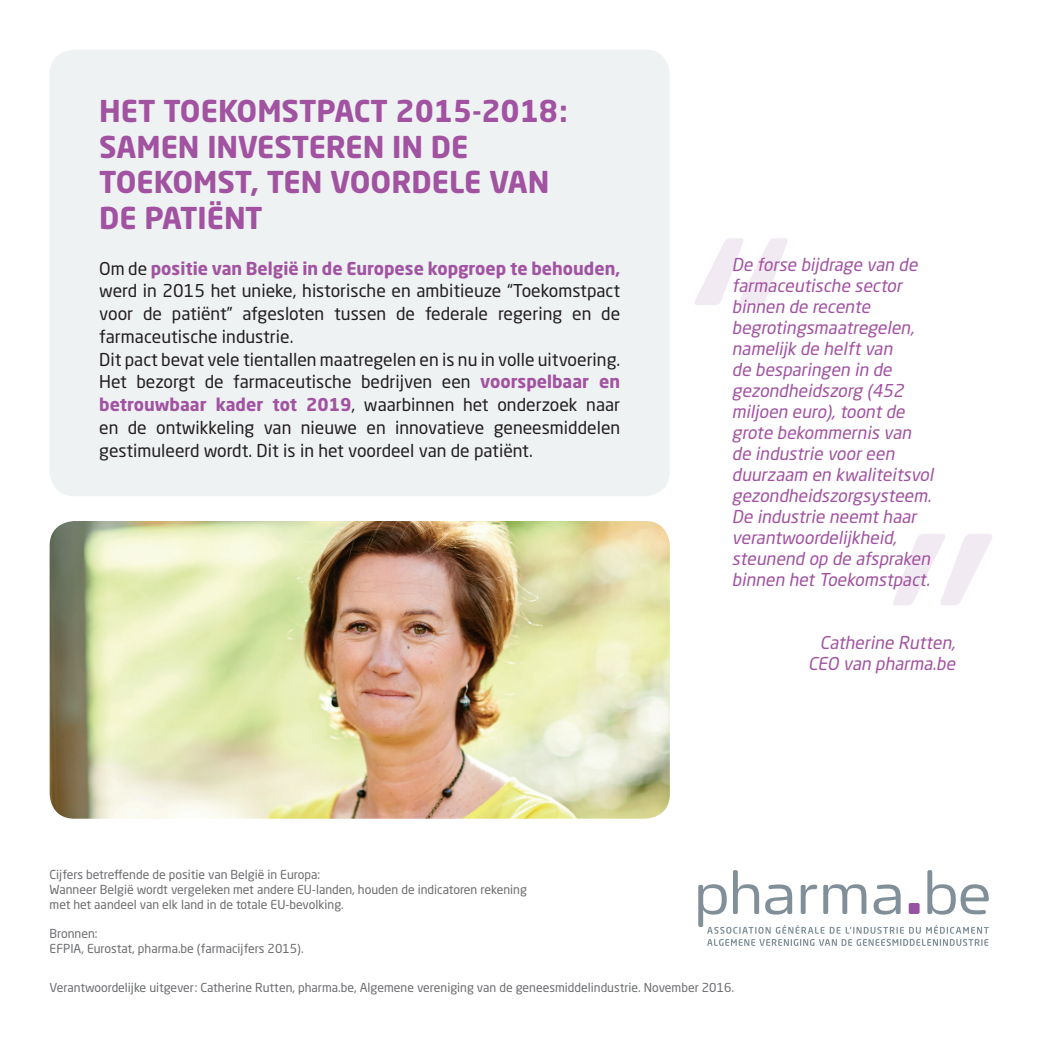
<style>
.page{position:relative;width:1042px;height:1042px;background:#fff}
.page>*{position:absolute;margin:0;border:0;box-sizing:border-box;transform-origin:0 0}
.t1{font:700 29.75px/35.7px "Neo Sans Std";color:#a153a1}
.t2{font:17.5px/22.8px "Neo Sans Std";color:#231f20}
.t3{font:italic 17.5px/21px "Neo Sans Std";color:#a153a1}
.t4{font:12.25px/14.7px "Neo Sans Std";color:#6c6d70}
.s1{font-weight:700;color:#a153a1}
</style>
<div class="page">
<div style="left:50px;top:50px;width:620px;height:446px;background:#eff2f3;border-radius:25px"></div>
<svg style="left:698px;top:870px;width:291px;height:76px"></svg>
<img style="left:50px;top:521px;width:620px;height:298px">
<svg style="left:695px;top:238px;width:93px;height:67px"></svg>
<svg style="left:893px;top:534px;width:99px;height:71px"></svg>
<h1 class="t1" style="left:99px;top:92px;width:470px">HET TOEKOMSTPACT 2015-2018:<br>SAMEN INVESTEREN IN DE<br>TOEKOMST, TEN VOORDELE VAN<br>DE PATIËNT</h1>
<p class="t2" style="left:99px;top:257px;width:522px">Om de <span class="s1">positie van België in de Europese kopgroep te behouden, </span>werd in 2015 het unieke, historische en ambitieuze “Toekomstpact voor de patiënt” afgesloten tussen de federale regering en de farmaceutische industrie.<br>Dit pact bevat vele tientallen maatregelen en is nu in volle uitvoering.<br>Het bezorgt de farmaceutische bedrijven een <span class="s1">voorspelbaar en betrouwbaar kader tot 2019</span>, waarbinnen het onderzoek naar en de ontwikkeling van nieuwe en innovatieve geneesmiddelen gestimuleerd wordt. Dit is in het voordeel van de patiënt.</p>
<p class="t3" style="left:732px;top:254px;width:207px">De forse bijdrage van de farmaceutische sector binnen de recente begrotingsmaatregelen, namelijk de helftvan<br>de besparingen in de gezondheidszorg (452 miljoen euro),toontde grote bekommernis van de industrie vooreen duurzaam en kwaliteitsvol gezondheidszorgsysteem.<br>De industrie neemthaar verantwoordelijkheid, steunend op de afspraken binnen hetToekomstpact.</p>
<p class="t3" style="left:808px;top:632px;width:152px;text-align:right">Catherine Rutten,<br>CEO van pharma.be</p>
<p class="t4" style="left:50px;top:867px;width:479px">Cijfers betreffende de positie van België in Europa:<br>Wanneer België wordt vergeleken met andere EU-landen, houden de indicatoren rekening met het aandeel van elk land in de totale EU-bevolking.</p>
<p class="t4" style="left:50px;top:926px;width:255px">Bronnen:<br>EFPIA, Eurostat, pharma.be (farmacijfers 2015).</p>
<p class="t4" style="left:50px;top:980px;width:686px">Verantwoordelijke uitgever: Catherine Rutten, pharma.be, Algemene vereniging van de geneesmiddelindustrie. November 2016.</p>
</div>
